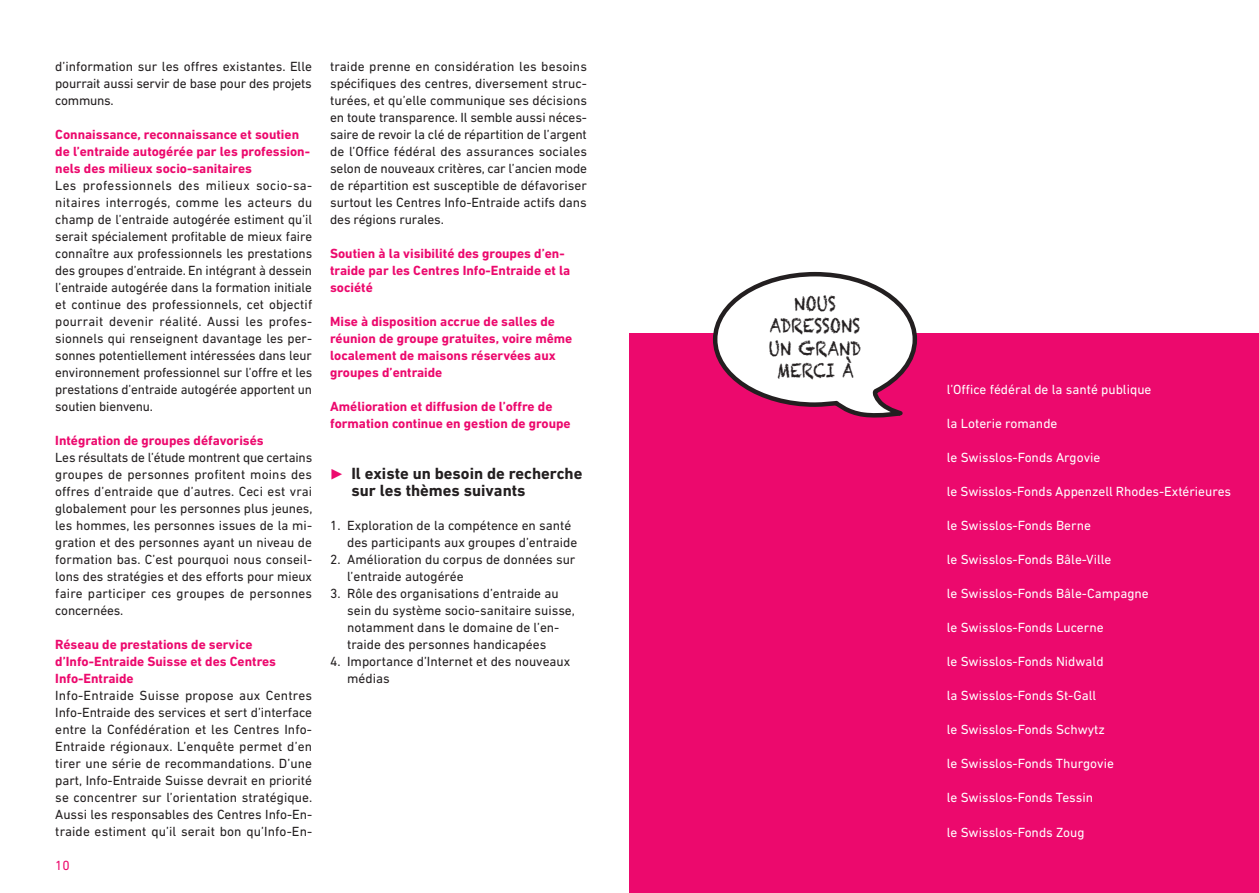
<style>
.page{position:relative;width:1259px;height:893px;background:#fff}
.page>*{position:absolute;margin:0;border:0;box-sizing:border-box;transform-origin:0 0}
.t1{font:19.5px/22.5px "Chalkduster";letter-spacing:.005em;color:#231f20;text-align:center;scale:.79 1}
.t2{font:700 16.5px/17px "DIN Next LT Pro";color:#231f20}
.t3{font:13.5px/17px "DIN Next LT Pro";color:#231f20;text-align:justify}
.t4{font:700 13.5px/17px "DIN Next LT Pro";color:#ec096d}
.t5{font:13.5px "DIN Next LT Pro";color:#fff}
.t6{font:13.5px "DIN Next LT Pro";color:#ec096d}
.s1{font-family:"European Pi Four";font-weight:400;font-size:13.5px;color:#ec096d}
.s2{font-family:"European Pi Four";font-weight:400;font-size:13.5px}
</style>
<div class="page">
<div style="left:629px;top:333px;width:630px;height:560px;background:#ec096d"></div>
<svg style="left:712px;top:271px;width:206px;height:147px"></svg>
<p class="t3" style="left:55px;top:58px;width:258px">d’information sur les offres existantes. Elle pourrait aussi servir de base pour des projets communs.</p>
<p class="t4" style="left:55px;top:126px;width:256px">Connaissance, reconnaissance et soutien de l’entraide autogérée par les profession&shy;nels des milieux socio-sanitaires</p>
<p class="t3" style="left:55px;top:177px;width:258px">Les professionnels des milieux socio-sa&shy;nitaires interrogés, comme les acteurs du champ de l’entraide autogérée estiment qu’il serait spécialement profitable de mieux faire connaître aux professionnels les prestations des groupes d’entraide. En intégrant à dessein l’entraide autogérée dans la formation initiale et continue des professionnels, cet objectif pourrait devenir réalité. Aussi les profes&shy;sionnels qui renseignent davantage les per&shy;sonnes potentiellement intéressées dans leur environnement professionnel sur l’offre et les prestations d’entraide autogérée apportent un soutien bienvenu.</p>
<p class="t4" style="left:55px;top:432px;width:210px">Intégration de groupes défavorisés</p>
<p class="t3" style="left:55px;top:449px;width:259px">Les résultats de l’étude montrent que certains groupes de personnes profitent moins des offres d’entraide que d’autres. Ceci est vrai globalement pour les personnes plus jeunes, les hommes, les personnes issues de la mi&shy;gration et des personnes ayant un niveau de formation bas. C’est pourquoi nous conseil&shy;lons des stratégies et des efforts pour mieux faire participer ces groupes de personnes concernées.</p>
<p class="t4" style="left:55px;top:636px;width:222px">Réseau de prestations de service d’Info-Entraide Suisse et des Centres<br>Info-Entraide</p>
<p class="t3" style="left:55px;top:687px;width:259px">Info-Entraide Suisse propose aux Centres Info-Entraide des services et sert d’interface entre la Confédération et les Centres Info-Entraide régionaux. L’enquête permet d’en tirer une série de recommandations. D’une part, Info-Entraide Suisse devrait en priorité se concentrer sur l’orientation stratégique.<br>Aussi les responsables des Centres Info-En&shy;traide estiment qu’il serait bon qu’Info-En-</p>
<p class="t6" style="left:55px;top:858px;width:16px">10</p>
<p class="t3" style="left:330px;top:58px;width:258px">traide prenne en considération les besoins spécifiques des centres, diversement struc&shy;turées, et qu’elle communique ses décisions en toute transparence. Il semble aussi néces&shy;saire de revoir la clé de répartition de l’argent de l’Office fédéral des assurances sociales selon de nouveaux critères, car l’ancien mode de répartition est susceptible de défavoriser surtout les Centres Info-Entraide actifs dans des régions rurales.</p>
<p class="t4" style="left:330px;top:245px;width:242px">Soutien à la visibilité des groupes d’en&shy;traide par les Centres Info-Entraide et la société</p>
<p class="t4" style="left:330px;top:313px;width:244px">Mise à disposition accrue de salles de réunion de groupe gratuites, voire même localement de maisons réservées aux groupes d’entraide</p>
<p class="t4" style="left:330px;top:398px;width:242px">Amélioration et diffusion de l’offre de formation continue en gestion de groupe</p>
<p class="t2" style="left:351px;top:465px;width:233px;text-indent:-21px"><span class="s1">P</span><span class="s2">Ü</span> Il existe un besoin de recherche sur les thèmes suivants</p>
<p class="t3" style="left:347px;top:517px;width:232px;text-indent:-17px">1. Exploration de la compétence en santé des participants aux groupes d’entraide</p>
<p class="t3" style="left:347px;top:551px;width:230px;text-indent:-17px">2. Amélioration du corpus de données sur l’entraide autogérée</p>
<p class="t3" style="left:347px;top:585px;width:229px;text-align:left;text-indent:-17px">3. Rôle des organisations d’entraide au sein du système socio-sanitaire suisse, notamment dans le domaine de l’en&shy;traide des personnes handicapées</p>
<p class="t3" style="left:347px;top:653px;width:225px;text-indent:-17px">4. Importance d’Internet et des nouveaux médias</p>
<h1 class="t1" style="left:769px;top:292px;width:118px">NOUS<br>ADRESSONS<br>UN GRAND<br>MERCI À</h1>
<p class="t5" style="left:947px;top:382px;width:206px">l’Office fédéral de la santé publique</p>
<p class="t5" style="left:947px;top:416px;width:112px">la Loterie romande</p>
<p class="t5" style="left:947px;top:450px;width:155px">le Swisslos-Fonds Argovie</p>
<p class="t5" style="left:947px;top:484px;width:286px">le Swisslos-Fonds Appenzell Rhodes-Extérieures</p>
<p class="t5" style="left:947px;top:518px;width:146px">le Swisslos-Fonds Berne</p>
<p class="t5" style="left:947px;top:552px;width:166px">le Swisslos-Fonds Bâle-Ville</p>
<p class="t5" style="left:947px;top:586px;width:203px">le Swisslos-Fonds Bâle-Campagne</p>
<p class="t5" style="left:947px;top:620px;width:158px">le Swisslos-Fonds Lucerne</p>
<p class="t5" style="left:947px;top:654px;width:158px">le Swisslos-Fonds Nidwald</p>
<p class="t5" style="left:947px;top:688px;width:151px">la Swisslos-Fonds St-Gall</p>
<p class="t5" style="left:947px;top:722px;width:160px">le Swisslos-Fonds Schwytz</p>
<p class="t5" style="left:947px;top:756px;width:169px">le Swisslos-Fonds Thurgovie</p>
<p class="t5" style="left:947px;top:790px;width:148px">le Swisslos-Fonds Tessin</p>
<p class="t5" style="left:947px;top:824px;width:139px">le Swisslos-Fonds Zoug</p>
</div>
